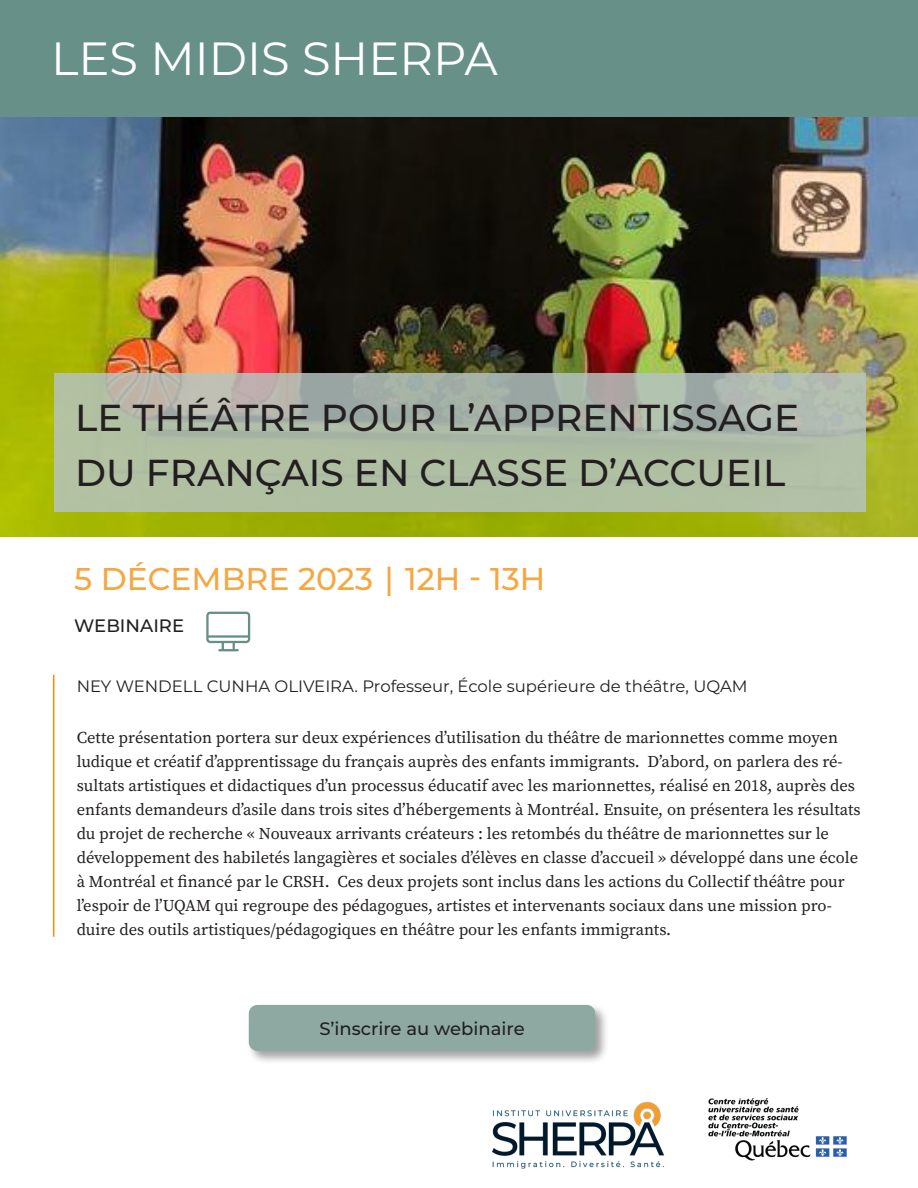
<style>
.page{position:relative;width:918px;height:1188px;background:#fff}
.page>*{position:absolute;margin:0;border:0;box-sizing:border-box;transform-origin:0 0}
.t1{font:46.5px "Montserrat";color:#fff}
.titre_conférence{font:500 37.5px/55.5px "Montserrat";color:#231f20}
.t2{font:500 31.5px "Montserrat";color:#f5a743}
.texte_conférence{font:500 18px "Montserrat";color:#231f20}
.t3{font:16.5px/24px "Source Serif Pro";color:#231f20}
.nom_conférencier{font:16.5px "Montserrat";color:#231f20}
</style>
<div class="page">
<img style="left:708px;top:1098px;width:139px;height:63px">
<img style="left:492px;top:1102px;width:173px;height:67px">
<img style="left:0;top:117px;width:918px;height:420px">
<div style="left:0;top:0;width:918px;height:117px;background:#679088"></div>
<hr style="left:53px;top:675px;width:1px;height:262px;background:#f18b05">
<svg style="left:54px;top:374px;width:811px;height:138px;background:#adbaa5"></svg>
<div style="left:247px;top:1003px;width:362px;height:62px;background:#231f20;opacity:.43"></div>
<div style="left:249px;top:1005px;width:346px;height:46px;background:#8ea9a2;border-radius:9px"></div>
<svg style="left:206px;top:612px;width:44px;height:39px"></svg>
<p class="t1" style="left:51px;top:26px;width:448px">LES MIDIS SHERPA</p>
<p class="titre_conférence" style="left:75px;top:388px;width:726px">LE THÉÂTRE POUR L’APPRENTISSAGE<br>DU FRANÇAIS EN CLASSE D’ACCUEIL</p>
<p class="t2" style="left:74px;top:557px;width:473px">5 DÉCEMBRE 2023 | 12H - 13H</p>
<p class="texte_conférence" style="left:74px;top:613px;width:111px">WEBINAIRE</p>
<p class="nom_conférencier" style="left:77px;top:675px;width:673px">NEY WENDELL CUNHA OLIVEIRA. Professeur, École supérieure de théâtre, UQAM</p>
<p class="t3" style="left:77px;top:725px;width:786px">Cette présentation portera sur deux expériences d’utilisation du théâtre de marionnettes comme moyen ludique et créatif d’apprentissage du français auprès des enfants immigrants. D’abord, on parlera des ré&shy;sultats artistiques et didactiques d’un processus éducatif avec les marionnettes, réalisé en 2018, auprès des enfants demandeurs d’asile dans trois sites d’hébergements à Montréal. Ensuite, on présentera les résultats du projet de recherche « Nouveaux arrivants créateurs : les retombés du théâtre de marionnettes sur le développement des habiletés langagières et sociales d’élèves en classe d’accueil » développé dans une école à Montréal et financé par le CRSH. Ces deux projets sont inclus dans les actions du Collectif théâtre pour l’espoir de l’UQAM qui regroupe des pédagogues, artistes et intervenants sociaux dans une mission pro&shy;duire des outils artistiques/pédagogiques en théâtre pour les enfants immigrants.</p>
<p class="texte_conférence" style="left:320px;top:1016px;width:207px">S’inscrire au webinaire</p>
</div>
